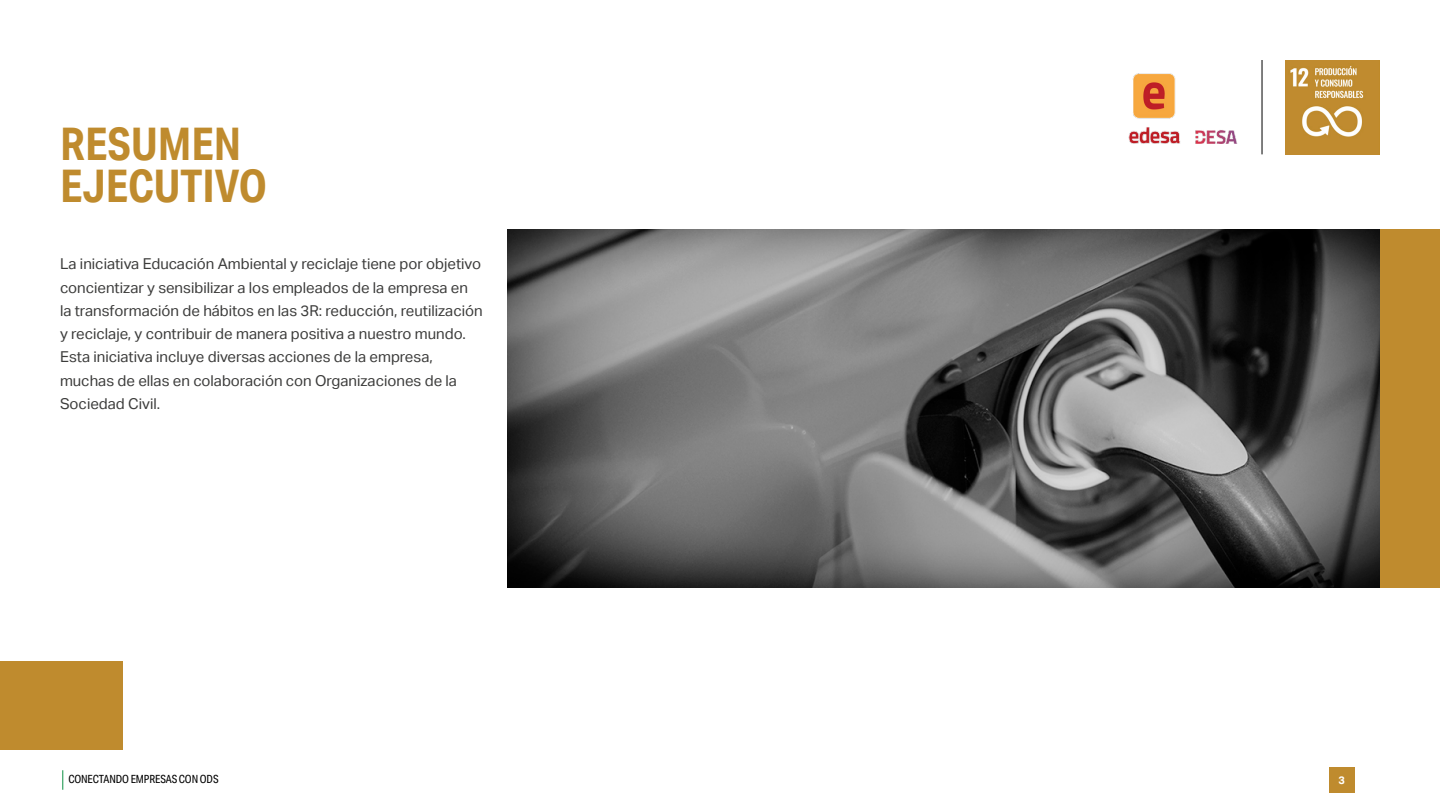
<style>
.page{position:relative;width:1440px;height:810px;background:#fff}
.page>*{position:absolute;margin:0;border:0;box-sizing:border-box;transform-origin:0 0}
.t1{font:700 45px/42.8px "Aktiv Grotesk Cd";color:#bf8b2e}
.t2{font:15px/23.2px "Aktiv Grotesk";color:#3c3c3b}
.t3{font:11.25px "Aktiv Grotesk Cd";letter-spacing:-.01em;color:#000}
.t4{font:700 10.88px "Aktiv Grotesk";color:#fff}
</style>
<div class="page">
<svg style="left:62px;top:770px;width:1px;height:20px"></svg>
<div style="left:1329px;top:767px;width:25px;height:26px;background:#bf8b2e"></div>
<img style="left:1285px;top:60px;width:95px;height:95px">
<hr style="left:1262px;top:60px;width:1px;height:94px;background:#000">
<img style="left:1128px;top:73px;width:52px;height:71px">
<img style="left:1195px;top:130px;width:43px;height:14px">
<img style="left:508px;top:229px;width:872px;height:359px">
<div style="left:1380px;top:229px;width:60px;height:359px;background:#bf8b2e"></div>
<div style="left:0;top:661px;width:123px;height:89px;background:#bf8b2e"></div>
<h1 class="t1" style="left:60px;top:122px;width:209px">RESUMEN<br>EJECUTIVO</h1>
<p class="t2" style="left:60px;top:253px;width:424px">La iniciativa Educación Ambiental y reciclaje tiene por objetivo concientizar y sensibilizar a los empleados de la empresa en la transformación de hábitos en las 3R: reducción, reutilización y reciclaje, y contribuir de manera positiva a nuestro mundo.<br>Esta iniciativa incluye diversas acciones de la empresa, muchas de ellas en colaboración con Organizaciones de la Sociedad Civil.</p>
<p class="t3" style="left:68px;top:773px;width:152px">CONECTANDO EMPRESAS CON ODS</p>
<p class="t4" style="left:1338px;top:774px;width:8px">3</p>
</div>
